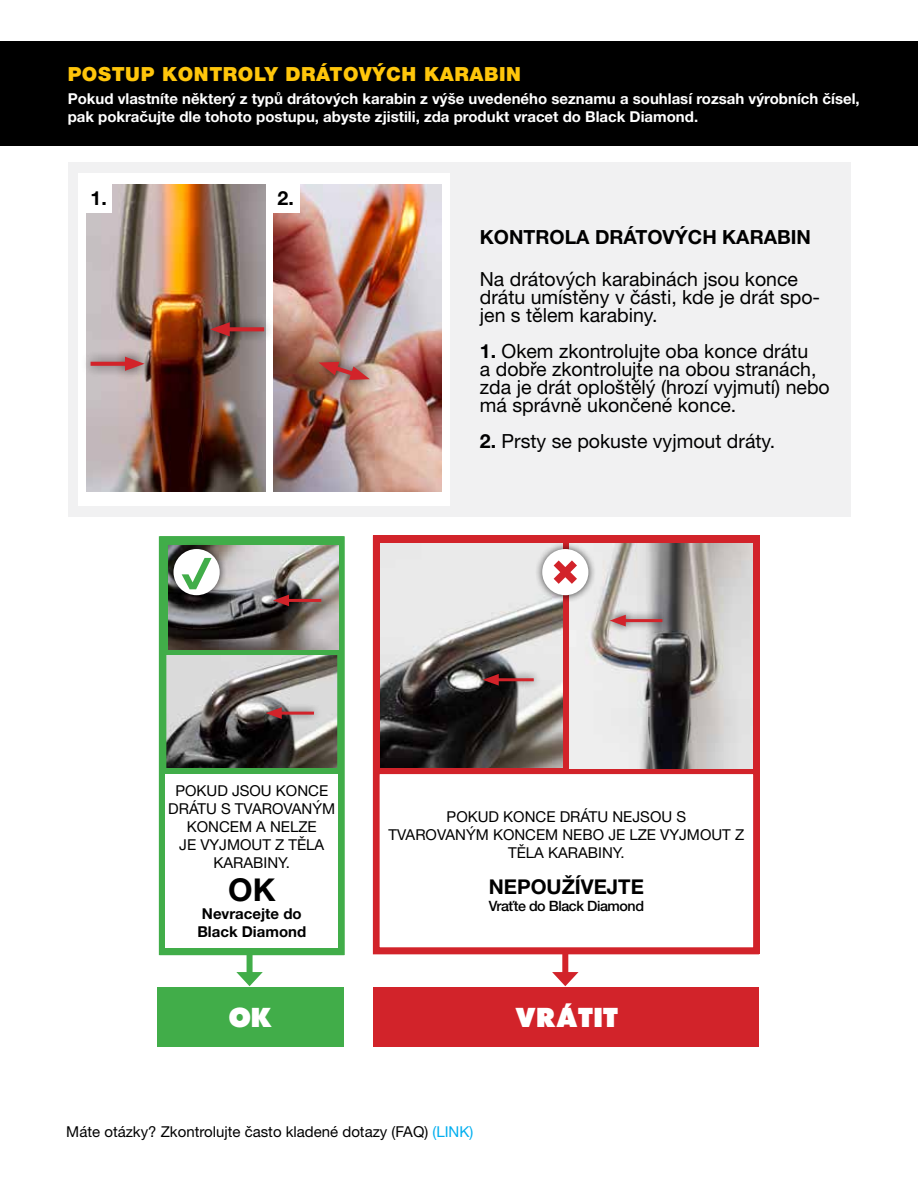
<style>
.page{position:relative;width:918px;height:1188px;background:#fff}
.page>*{position:absolute;margin:0;border:0;box-sizing:border-box;transform-origin:0 0}
.t1{font:700 31.5px "Helvetica Neue LT Pro";color:#000}
.t2{font:800 28.8px "Futura SHOP";letter-spacing:.03em;color:#fff}
.t3{font:700 20.4px "Helvetica Neue LT Pro";color:#000}
.t4{font:19.5px/18px "Helvetica Neue LT Pro";color:#000}
.t5{font:900 19.5px "Helvetica Neue LT Pro";letter-spacing:.03em;color:#ffc60b}
.t6{font:700 19.5px "Helvetica Neue LT Pro";color:#000}
.t7{font:15px "Helvetica Neue LT Pro";color:#000}
.t8{font:700 15px/18px "Helvetica Neue LT Pro";color:#fff}
.t9{font:700 15px/18px "Helvetica Neue LT Pro";color:#000;text-align:center}
.t10{font:500 14.25px "Helvetica Neue LT Pro";letter-spacing:-.03em;color:#000}
.s1{font-weight:700}
.s2{color:#00aeef}
</style>
<div class="page">
<div style="left:562px;top:953px;width:6px;height:24px;background:#d2232a"></div>
<svg style="left:552px;top:972px;width:27px;height:14px"></svg>
<div style="left:374px;top:987px;width:385px;height:60px;background:#d2232a"></div>
<div style="left:373px;top:536px;width:386px;height:418px;border:9px solid #d2232a"></div>
<img style="left:381px;top:544px;width:182px;height:221px">
<div style="left:476px;top:667px;width:65px;height:26px;background:#000;opacity:.75"></div>
<hr style="left:493px;top:678px;width:41px;height:3px;background:#d2232a">
<svg style="left:483px;top:674px;width:16px;height:12px"></svg>
<svg style="left:372px;top:765px;width:388px;height:191px"></svg>
<div style="left:68px;top:162px;width:783px;height:354px;background:#f1f1f2"></div>
<div style="left:79px;top:173px;width:371px;height:333px;background:#fff"></div>
<div style="left:164px;top:541px;width:175px;height:410px;background:#41ad49"></div>
<img style="left:168px;top:655px;width:168px;height:113px">
<div style="left:259px;top:700px;width:63px;height:26px;background:#000;opacity:.75"></div>
<hr style="left:276px;top:712px;width:38px;height:3px;background:#d2232a">
<svg style="left:266px;top:707px;width:16px;height:12px"></svg>
<div style="left:159px;top:536px;width:186px;height:419px;border:8px solid #41ad49"></div>
<div style="left:166px;top:774px;width:172px;height:173px;background:#fff"></div>
<div style="left:0;top:41px;width:918px;height:104px;background:#000"></div>
<img style="left:570px;top:544px;width:182px;height:224px">
<img style="left:273px;top:184px;width:168px;height:307px">
<div style="left:535px;top:541px;width:62px;height:62px;background:#000;opacity:.75"></div>
<div style="left:542px;top:549px;width:46px;height:46px;background:#fff;border-radius:50%"></div>
<svg style="left:554px;top:560px;width:23px;height:24px"></svg>
<div style="left:603px;top:608px;width:67px;height:26px;background:#000;opacity:.75"></div>
<hr style="left:620px;top:619px;width:42px;height:3px;background:#d2232a">
<svg style="left:610px;top:615px;width:16px;height:11px"></svg>
<img style="left:86px;top:184px;width:180px;height:307px">
<div style="left:201px;top:312px;width:74px;height:34px;background:#000;opacity:.75"></div>
<svg style="left:230px;top:327px;width:34px;height:4px"></svg>
<svg style="left:210px;top:322px;width:20px;height:14px"></svg>
<div style="left:310px;top:351px;width:69px;height:40px;background:#000;opacity:.75"></div>
<svg style="left:319px;top:361px;width:51px;height:20px"></svg>
<div style="left:80px;top:347px;width:73px;height:34px;background:#000;opacity:.75"></div>
<svg style="left:91px;top:362px;width:34px;height:4px"></svg>
<svg style="left:125px;top:357px;width:20px;height:14px"></svg>
<div style="left:84px;top:184px;width:28px;height:29px;background:#fff"></div>
<div style="left:271px;top:184px;width:29px;height:29px;background:#fff"></div>
<img style="left:169px;top:545px;width:169px;height:105px">
<div style="left:266px;top:587px;width:63px;height:26px;background:#000;opacity:.75"></div>
<hr style="left:283px;top:599px;width:38px;height:3px;background:#d2232a">
<svg style="left:273px;top:595px;width:16px;height:11px"></svg>
<div style="left:166px;top:541px;width:62px;height:62px;background:#000;opacity:.75"></div>
<div style="left:174px;top:549px;width:46px;height:46px;background:#fff;border-radius:50%"></div>
<svg style="left:182px;top:558px;width:30px;height:31px"></svg>
<div style="left:247px;top:953px;width:6px;height:24px;background:#41ad49"></div>
<svg style="left:236px;top:972px;width:27px;height:14px"></svg>
<div style="left:157px;top:987px;width:187px;height:60px;background:#41ad49"></div>
<p class="t5" style="left:68px;top:63px;width:455px">POSTUP KONTROLY DRÁTOVÝCH KARABIN</p>
<p class="t8" style="left:68px;top:89px;width:794px">Pokud vlastníte některý z typů drátových karabin z výše uvedeného seznamu a souhlasí rozsah výrobních čísel, pak pokračujte dle tohoto postupu, abyste zjistili, zda produkt vracet do Black Diamond.</p>
<p class="t6" style="left:91px;top:186px;width:18px">1.</p>
<p class="t6" style="left:278px;top:186px;width:18px">2.</p>
<p class="t6" style="left:480px;top:225px;width:333px">Kontrola drátových karabin</p>
<p class="t4" style="left:480px;top:270px;width:342px">Na drátových karabinách jsou konce drátu umístěny v části, kde je drát spo&shy;jen s tělem karabiny.</p>
<p class="t4" style="left:480px;top:342px;width:351px"><span class="s1">1.</span> Okem zkontrolujte oba konce drátu<br>a dobře zkontrolujte na obou stranách, zda je drát oploštělý (hrozí vyjmutí) nebo má správně ukončené konce.</p>
<p class="t4" style="left:480px;top:432px;width:297px"><span class="s1">2.</span> Prsty se pokuste vyjmout dráty.</p>
<p class="t7" style="left:175px;top:781px;width:76px">Pokud jsou</p>
<p class="t7" style="left:276px;top:781px;width:22px">konce</p>
<p class="t7" style="left:168px;top:799px;width:86px">drátu s tvarovan</p>
<p class="t7" style="left:312px;top:799px;width:22px">ým</p>
<p class="t7" style="left:187px;top:817px;width:22px">koncem</p>
<p class="t7" style="left:256px;top:817px;width:24px">a nel</p>
<p class="t7" style="left:298px;top:817px;width:18px">ze</p>
<p class="t7" style="left:179px;top:835px;width:60px">je vyjmou</p>
<p class="t7" style="left:262px;top:835px;width:54px">t z těla</p>
<p class="t7" style="left:214px;top:853px;width:21px">karab</p>
<p class="t7" style="left:264px;top:853px;width:28px">iny.</p>
<h1 class="t1" style="left:228px;top:870px;width:25px">OK</h1>
<p class="t9" style="left:197px;top:904px;width:110px">Nevracejte do<br>Black Diamond</p>
<h2 class="t2" style="left:229px;top:1002px;width:23px">OK</h2>
<p class="t7" style="left:447px;top:807px;width:78px">Po kud konce</p>
<p class="t7" style="left:560px;top:807px;width:92px">drátu nejsou</p>
<p class="t7" style="left:676px;top:807px;width:9px">s</p>
<p class="t7" style="left:389px;top:825px;width:20px">tvarovan</p>
<p class="t7" style="left:466px;top:825px;width:49px">ým koncem</p>
<p class="t7" style="left:562px;top:825px;width:11px">nebo</p>
<p class="t7" style="left:608px;top:825px;width:91px">je lze vyjmou</p>
<p class="t7" style="left:722px;top:825px;width:23px">t z</p>
<p class="t7" style="left:508px;top:843px;width:61px">těla karab</p>
<p class="t7" style="left:598px;top:843px;width:28px">iny.</p>
<p class="t3" style="left:489px;top:874px;width:157px">nepoužívejte</p>
<p class="t10" style="left:489px;top:897px;width:157px">Vraťte do Black Diamond</p>
<h2 class="t2" style="left:516px;top:1002px;width:104px">Vrátit</h2>
<p class="t7" style="left:66px;top:1123px;width:408px">Máte otázky? Zkontrolujte často kladené dotazy (FAQ) <span class="s2">(LINK)</span></p>
</div>
